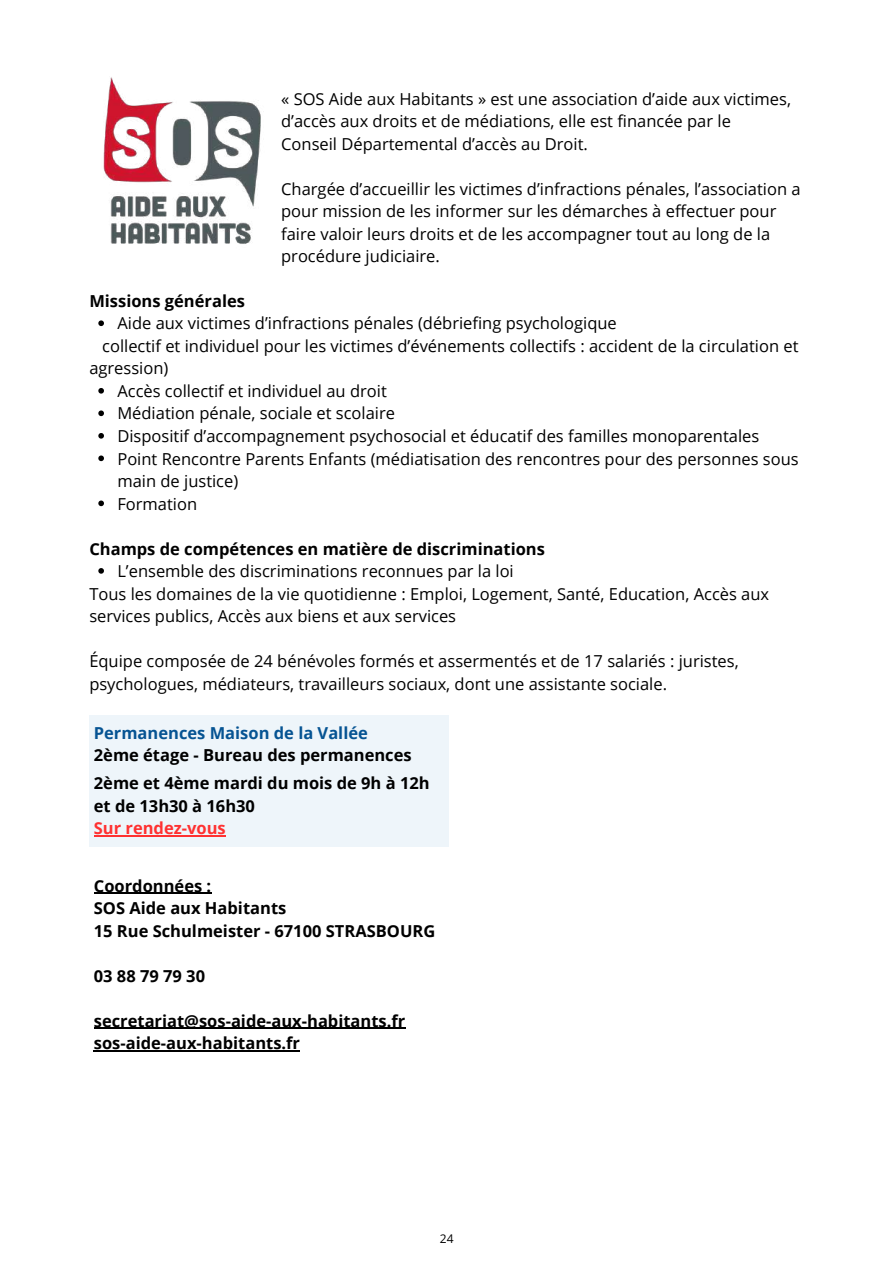
<style>
.page{position:relative;width:893px;height:1264px;background:#fff}
.page>*{position:absolute;margin:0;border:0;box-sizing:border-box;transform-origin:0 0}
.t1{font:16.5px/22.5px "Open Sans";color:#000}
.t2{font:700 16.5px/22.5px "Open Sans";color:#000}
.t3{font:700 16.5px "Open Sans";color:#065493}
.t4{font:700 16.5px "Open Sans";color:#ff3131}
.t5{font:12px "Open Sans";color:#000}
</style>
<div class="page">
<img style="left:103px;top:77px;width:158px;height:167px">
<svg style="left:98px;top:320px;width:6px;height:6px"></svg>
<svg style="left:98px;top:388px;width:6px;height:5px"></svg>
<svg style="left:98px;top:410px;width:6px;height:6px"></svg>
<svg style="left:98px;top:433px;width:6px;height:5px"></svg>
<svg style="left:98px;top:455px;width:6px;height:6px"></svg>
<svg style="left:98px;top:500px;width:6px;height:6px"></svg>
<svg style="left:98px;top:568px;width:6px;height:5px"></svg>
<hr style="left:94px;top:892px;width:117px;height:1px;background:#000">
<hr style="left:94px;top:1027px;width:311px;height:1px;background:#000">
<hr style="left:94px;top:1050px;width:206px;height:1px;background:#000">
<div style="left:89px;top:715px;width:360px;height:131px;background:#eef5fa"></div>
<hr style="left:94px;top:835px;width:132px;height:1px;background:#ff3131">
<p class="t1" style="left:281px;top:87px;width:511px">« SOS Aide aux Habitants » est une association d’aide aux victimes, d’accès aux droits et de médiations, elle est financée par le<br>Conseil Départemental d’accès au Droit.</p>
<p class="t1" style="left:281px;top:177px;width:521px">Chargée d’accueillir les victimes d’infractions pénales, l’association a pour mission de les informer sur les démarches à effectuer pour faire valoir leurs droits et de les accompagner tout au long de la procédure judiciaire.</p>
<p class="t2" style="left:89px;top:289px;width:157px">Missions générales</p>
<p class="t1" style="left:117px;top:312px;width:501px">Aide aux victimes d’infractions pénales (débriefing psychologique</p>
<p class="t1" style="left:102px;top:334px;width:697px">collectif et individuel pour les victimes d’événements collectifs : accident de la circulation et</p>
<p class="t1" style="left:89px;top:357px;width:81px">agression)</p>
<p class="t1" style="left:117px;top:379px;width:271px">Accès collectif et individuel au droit</p>
<p class="t1" style="left:117px;top:402px;width:279px">Médiation pénale, sociale et scolaire</p>
<p class="t1" style="left:117px;top:424px;width:643px">Dispositif d’accompagnement psychosocial et éducatif des familles monoparentales</p>
<p class="t1" style="left:117px;top:447px;width:682px">Point Rencontre Parents Enfants (médiatisation des rencontres pour des personnes sous</p>
<p class="t1" style="left:117px;top:469px;width:122px">main de justice)</p>
<p class="t1" style="left:117px;top:492px;width:81px">Formation</p>
<p class="t2" style="left:89px;top:537px;width:457px">Champs de compétences en matière de discriminations</p>
<p class="t1" style="left:89px;top:559px;width:681px;text-indent:28px">L’ensemble des discriminations reconnues par la loi<br>Tous les domaines de la vie quotidienne : Emploi, Logement, Santé, Education, Accès aux services publics, Accès aux biens et aux services</p>
<p class="t1" style="left:89px;top:649px;width:651px">Équipe composée de 24 bénévoles formés et assermentés et de 17 salariés : juristes, psychologues, médiateurs, travailleurs sociaux, dont une assistante sociale.</p>
<p class="t3" style="left:94px;top:721px;width:275px">Permanences Maison de la Vallée</p>
<p class="t2" style="left:94px;top:740px;width:337px;line-height:28.2px">2ème étage - Bureau des permanences<br>2ème et 4ème mardi du mois de 9h à 12h</p>
<p class="t2" style="left:94px;top:794px;width:163px">et de 13h30 à 16h30</p>
<p class="t4" style="left:94px;top:816px;width:133px">Sur rendez-vous</p>
<p class="t2" style="left:94px;top:873px;width:343px">Coordonnées :<br>SOS Aide aux Habitants<br>15 Rue Schulmeister - 67100 STRASBOURG</p>
<p class="t2" style="left:94px;top:963px;width:113px">03 88 79 79 30</p>
<p class="t2" style="left:94px;top:1008px;width:313px">secretariat@sos-aide-aux-habitants.fr sos-aide-aux-habitants.fr</p>
<p class="t5" style="left:440px;top:1230px;width:15px">24</p>
</div>
